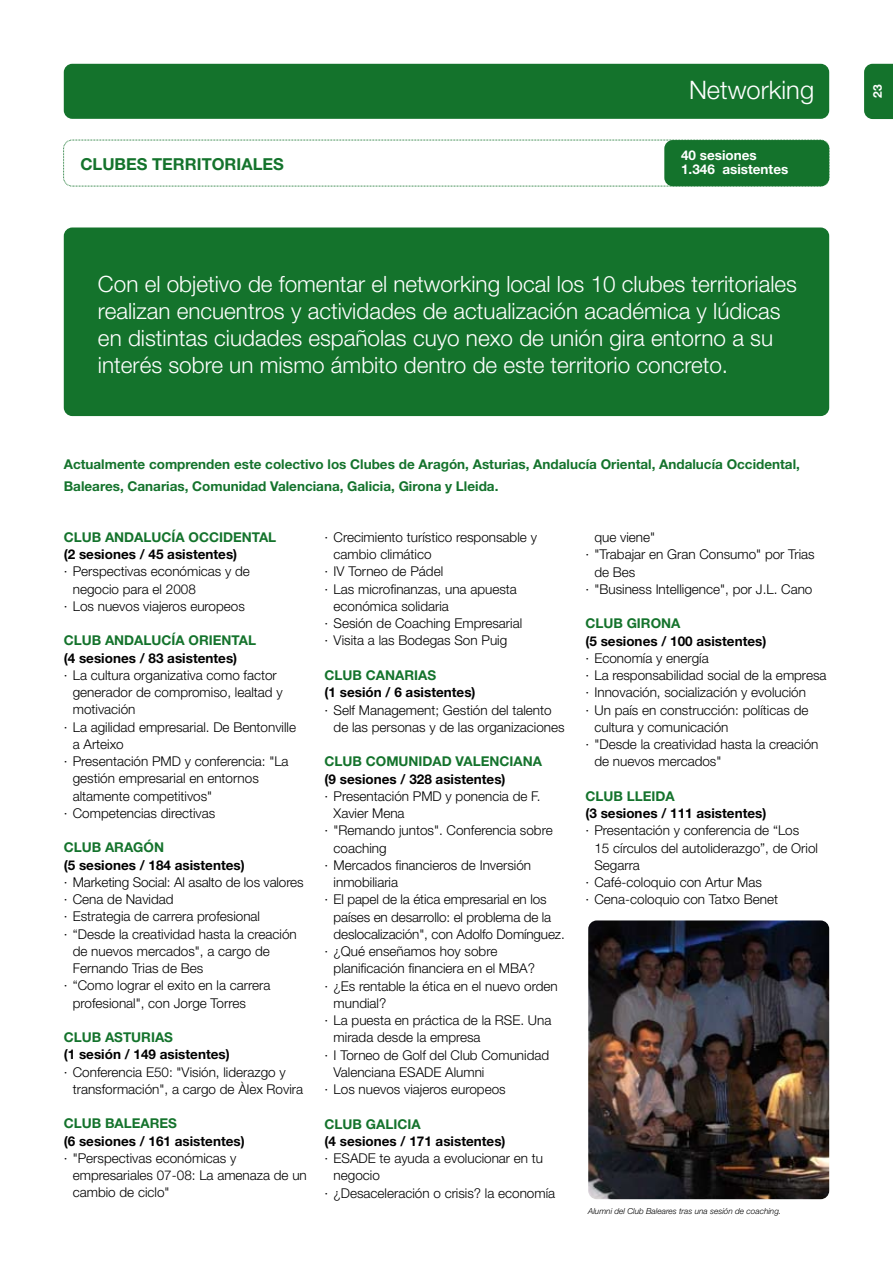
<style>
.page{position:relative;width:893px;height:1263px;background:#fff}
.page>*{position:absolute;margin:0;border:0;box-sizing:border-box;transform-origin:0 0}
.t1{font:300 25.5px "Helvetica Neue";color:#fff}
.t2{font:300 22.5px/27px "Helvetica Neue";color:#fff}
.t3{font:700 16.5px "Helvetica Neue";color:#14732c}
.t4{font:300 13.5px/17.2px "Helvetica Neue";color:#000}
.t5{font:700 13.5px/22.5px "Helvetica Neue";color:#14732c}
.t6{font:700 13.5px "Helvetica Neue";color:#000}
.t7{font:700 13.5px/13.5px "Helvetica Neue";color:#fff}
.t8{font:700 12px "Helvetica Neue";color:#fff}
.t9{font:italic 300 8.25px "Helvetica Neue";color:#000}
</style>
<div class="page">
<div style="left:864px;top:64px;width:29px;height:55px;background:#14732c"></div>
<div style="left:64px;top:64px;width:765px;height:55px;background:#14732c;border-radius:9px"></div>
<div style="left:64px;top:227px;width:765px;height:189px;background:#14732c;border-radius:9px"></div>
<svg style="left:63px;top:140px;width:767px;height:47px"></svg>
<div style="left:664px;top:140px;width:165px;height:46px;background:#14732c;border-radius:9px"></div>
<img style="left:588px;top:920px;width:241px;height:279px">
<h1 class="t1" style="left:689px;top:74px;width:127px">Networking</h1>
<p class="t8" style="left:870px;top:98px;width:15px;rotate:-90deg">23</p>
<p class="t3" style="left:80px;top:153px;width:205px">CLUBES TERRITORIALES</p>
<p class="t7" style="left:681px;top:148px;width:109px">40 sesiones<br>1.346 asistentes</p>
<p class="t2" style="left:98px;top:270px;width:700px">Con el objetivo de fomentar el networking local los 10 clubes territoriales realizan encuentros y actividades de actualización académica y lúdicas en distintas ciudades españolas cuyo nexo de unión gira entorno a su interés sobre un mismo ámbito dentro de este territorio concreto.</p>
<p class="t5" style="left:64px;top:452px;width:738px">Actualmente comprenden este colectivo los Clubes de Aragón, Asturias, Andalucía Oriental, Andalucía Occidental,<br>Baleares, Canarias, Comunidad Valenciana, Galicia, Girona y Lleida.</p>
<p class="t5" style="left:64px;top:525px;width:214px">CLUB ANDALUCÍA OCCIDENTAL</p>
<p class="t6" style="left:64px;top:546px;width:175px">(2 sesiones / 45 asistentes)</p>
<p class="t4" style="left:64px;top:563px;width:188px">· Perspectivas económicas y de</p>
<p class="t4" style="left:73px;top:580px;width:125px">negocio para el 2008</p>
<p class="t4" style="left:64px;top:597px;width:183px">· Los nuevos viajeros europeos</p>
<p class="t5" style="left:64px;top:629px;width:194px">CLUB ANDALUCÍA ORIENTAL</p>
<p class="t6" style="left:64px;top:649px;width:175px">(4 sesiones / 83 asistentes)</p>
<p class="t4" style="left:64px;top:666px;width:215px">· La cultura organizativa como factor</p>
<p class="t4" style="left:73px;top:683px;width:211px">generador de compromiso, lealtad y</p>
<p class="t4" style="left:73px;top:701px;width:64px">motivación</p>
<p class="t4" style="left:64px;top:718px;width:234px">· La agilidad empresarial. De Bentonville</p>
<p class="t4" style="left:73px;top:735px;width:53px">a Arteixo</p>
<p class="t4" style="left:64px;top:752px;width:226px">· Presentación PMD y conferencia: "La</p>
<p class="t4" style="left:73px;top:770px;width:188px">gestión empresarial en entornos</p>
<p class="t4" style="left:73px;top:787px;width:141px">altamente competitivos"</p>
<p class="t4" style="left:64px;top:804px;width:153px">· Competencias directivas</p>
<p class="t5" style="left:64px;top:836px;width:102px">CLUB ARAGÓN</p>
<p class="t6" style="left:64px;top:856px;width:183px">(5 sesiones / 184 asistentes)</p>
<p class="t4" style="left:64px;top:873px;width:241px">· Marketing Social: Al asalto de los valores</p>
<p class="t4" style="left:64px;top:890px;width:111px">· Cena de Navidad</p>
<p class="t4" style="left:64px;top:908px;width:198px">· Estrategia de carrera profesional</p>
<p class="t4" style="left:64px;top:925px;width:235px">· “Desde la creatividad hasta la creación</p>
<p class="t4" style="left:73px;top:942px;width:199px">de nuevos mercados", a cargo de</p>
<p class="t4" style="left:73px;top:959px;width:132px">Fernando Trias de Bes</p>
<p class="t4" style="left:64px;top:977px;width:208px">· “Como lograr el exito en la carrera</p>
<p class="t4" style="left:73px;top:994px;width:175px">profesional", con Jorge Torres</p>
<p class="t5" style="left:64px;top:1026px;width:111px">CLUB ASTURIAS</p>
<p class="t6" style="left:64px;top:1046px;width:168px">(1 sesión / 149 asistentes)</p>
<p class="t4" style="left:73px;top:1063px;width:232px;text-indent:-9px">· Conferencia E50: "Visión, liderazgo y transformación", a cargo de Àlex Rovira</p>
<p class="t5" style="left:64px;top:1112px;width:115px">CLUB BALEARES</p>
<p class="t6" style="left:64px;top:1132px;width:183px">(6 sesiones / 161 asistentes)</p>
<p class="t4" style="left:73px;top:1149px;width:236px;text-indent:-9px">· "Perspectivas económicas y empresariales 07-08: La amenaza de un cambio de ciclo"</p>
<p class="t4" style="left:325px;top:528px;width:214px">· Crecimiento turístico responsable y</p>
<p class="t4" style="left:334px;top:545px;width:100px">cambio climático</p>
<p class="t4" style="left:325px;top:563px;width:120px">· IV Torneo de Pádel</p>
<p class="t4" style="left:325px;top:580px;width:194px">· Las microfinanzas, una apuesta</p>
<p class="t4" style="left:334px;top:597px;width:117px">económica solidaria</p>
<p class="t4" style="left:325px;top:614px;width:199px">· Sesión de Coaching Empresarial</p>
<p class="t4" style="left:325px;top:632px;width:184px">· Visita a las Bodegas Son Puig</p>
<p class="t5" style="left:325px;top:664px;width:113px">CLUB CANARIAS</p>
<p class="t6" style="left:325px;top:684px;width:152px">(1 sesión / 6 asistentes)</p>
<p class="t4" style="left:334px;top:701px;width:233px;text-indent:-9px">· Self Management; Gestión del talento de las personas y de las organizaciones</p>
<p class="t5" style="left:325px;top:750px;width:219px">CLUB COMUNIDAD VALENCIANA</p>
<p class="t6" style="left:325px;top:770px;width:183px">(9 sesiones / 328 asistentes)</p>
<p class="t4" style="left:325px;top:787px;width:217px">· Presentación PMD y ponencia de F.</p>
<p class="t4" style="left:334px;top:804px;width:73px">Xavier Mena</p>
<p class="t4" style="left:325px;top:821px;width:230px">· "Remando juntos". Conferencia sobre</p>
<p class="t4" style="left:334px;top:839px;width:55px">coaching</p>
<p class="t4" style="left:325px;top:856px;width:208px">· Mercados financieros de Inversión</p>
<p class="t4" style="left:334px;top:873px;width:66px">inmobiliaria</p>
<p class="t4" style="left:325px;top:890px;width:223px">· El papel de la ética empresarial en los</p>
<p class="t4" style="left:334px;top:908px;width:219px">países en desarrollo: el problema de la</p>
<p class="t4" style="left:334px;top:925px;width:233px">deslocalización", con Adolfo Domínguez.</p>
<p class="t4" style="left:325px;top:942px;width:174px">· ¿Qué enseñamos hoy sobre</p>
<p class="t4" style="left:334px;top:960px;width:203px">planificación financiera en el MBA?</p>
<p class="t4" style="left:325px;top:977px;width:235px">· ¿Es rentable la ética en el nuevo orden</p>
<p class="t4" style="left:334px;top:994px;width:54px">mundial?</p>
<p class="t4" style="left:325px;top:1011px;width:228px">· La puesta en práctica de la RSE. Una</p>
<p class="t4" style="left:334px;top:1029px;width:149px">mirada desde la empresa</p>
<p class="t4" style="left:325px;top:1046px;width:226px">· I Torneo de Golf del Club Comunidad</p>
<p class="t4" style="left:334px;top:1063px;width:152px">Valenciana ESADE Alumni</p>
<p class="t4" style="left:325px;top:1080px;width:183px">· Los nuevos viajeros europeos</p>
<p class="t5" style="left:325px;top:1112px;width:97px">CLUB GALICIA</p>
<p class="t6" style="left:325px;top:1133px;width:183px">(4 sesiones / 171 asistentes)</p>
<p class="t4" style="left:325px;top:1149px;width:220px">· ESADE te ayuda a evolucionar en tu</p>
<p class="t4" style="left:334px;top:1167px;width:48px">negocio</p>
<p class="t4" style="left:325px;top:1184px;width:232px">· ¿Desaceleración o crisis? la economía</p>
<p class="t4" style="left:594px;top:528px;width:62px">que viene"</p>
<p class="t4" style="left:585px;top:546px;width:231px">· "Trabajar en Gran Consumo" por Trias</p>
<p class="t4" style="left:594px;top:563px;width:43px">de Bes</p>
<p class="t4" style="left:585px;top:580px;width:229px">· "Business Intelligence", por J.L. Cano</p>
<p class="t5" style="left:585px;top:612px;width:96px">CLUB GIRONA</p>
<p class="t6" style="left:585px;top:632px;width:183px">(5 sesiones / 100 asistentes)</p>
<p class="t4" style="left:585px;top:649px;width:125px">· Economía y energía</p>
<p class="t4" style="left:585px;top:666px;width:243px">· La responsabilidad social de la empresa</p>
<p class="t4" style="left:585px;top:684px;width:222px">· Innovación, socialización y evolución</p>
<p class="t4" style="left:585px;top:701px;width:225px">· Un país en construcción: políticas de</p>
<p class="t4" style="left:594px;top:718px;width:136px">cultura y comunicación</p>
<p class="t4" style="left:585px;top:735px;width:235px">· "Desde la creatividad hasta la creación</p>
<p class="t4" style="left:594px;top:753px;width:129px">de nuevos mercados"</p>
<p class="t5" style="left:585px;top:784px;width:91px">CLUB LLEIDA</p>
<p class="t6" style="left:585px;top:805px;width:183px">(3 sesiones / 111 asistentes)</p>
<p class="t4" style="left:585px;top:822px;width:215px">· Presentación y conferencia de “Los</p>
<p class="t4" style="left:594px;top:839px;width:225px">15 círculos del autoliderazgo”, de Oriol</p>
<p class="t4" style="left:594px;top:856px;width:47px">Segarra</p>
<p class="t4" style="left:585px;top:873px;width:178px">· Café-coloquio con Artur Mas</p>
<p class="t4" style="left:585px;top:891px;width:194px">· Cena-coloquio con Tatxo Benet</p>
<p class="t9" style="left:588px;top:1206px;width:195px">Alumni del Club Baleares tras una sesión de coaching.</p>
</div>
